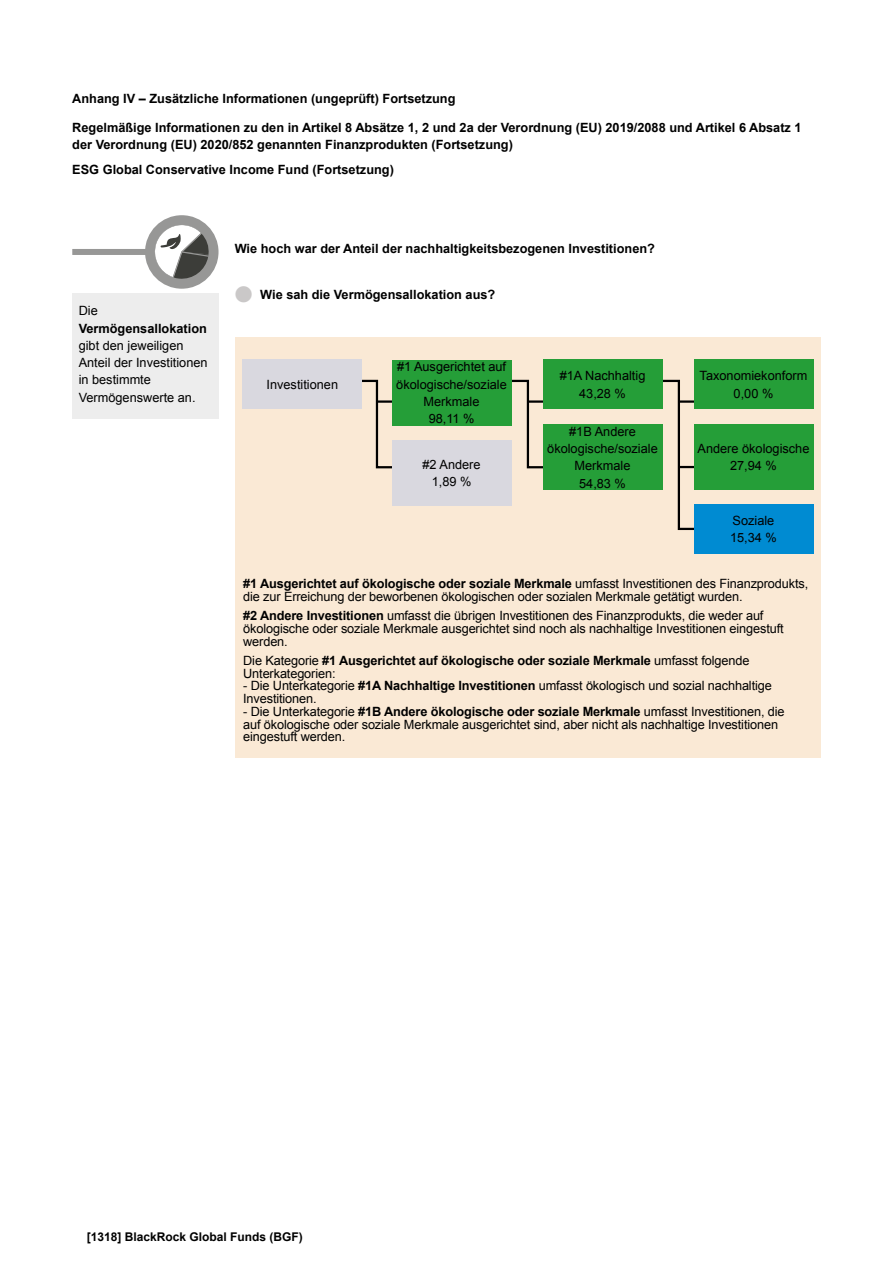
<style>
.page{position:relative;width:893px;height:1263px;background:#fff}
.page>*{position:absolute;margin:0;border:0;box-sizing:border-box;transform-origin:0 0}
.t1{font:12.75px/17.2px "Arial";letter-spacing:-.01em;color:#000}
.t2{font:700 12.75px/12.8px "Arial";color:#000}
.t3{font:700 12px "Arial";color:#000}
.s1{color:#cac8c8}
.s2{font-weight:700}
.s3{font-weight:400}
</style>
<div class="page">
<div style="left:235px;top:337px;width:586px;height:421px;background:#fae9d5"></div>
<svg style="left:362px;top:379px;width:33px;height:90px"></svg>
<svg style="left:509px;top:379px;width:34px;height:90px"></svg>
<hr style="left:377px;top:400px;width:16px;height:3px;background:#000">
<hr style="left:528px;top:400px;width:16px;height:3px;background:#000">
<svg style="left:662px;top:379px;width:32px;height:151px"></svg>
<div style="left:243px;top:360px;width:119px;height:49px;background:#d9d8df"></div>
<div style="left:392px;top:440px;width:119px;height:65px;background:#d9d8df"></div>
<div style="left:543px;top:424px;width:119px;height:66px;background:#259e38"></div>
<div style="left:694px;top:424px;width:119px;height:66px;background:#259e38"></div>
<div style="left:392px;top:360px;width:119px;height:65px;background:#259e38"></div>
<div style="left:543px;top:360px;width:119px;height:49px;background:#259e38"></div>
<div style="left:694px;top:360px;width:119px;height:49px;background:#259e38"></div>
<div style="left:694px;top:504px;width:119px;height:49px;background:#008bd2"></div>
<div style="left:72px;top:249px;width:76px;height:6px;background:#979796"></div>
<div style="left:145px;top:215px;width:74px;height:74px;background:#979796;border-radius:50%"></div>
<svg style="left:152px;top:221px;width:58px;height:59px"></svg>
<div style="left:72px;top:293px;width:147px;height:126px;background:#ededed"></div>
<p class="t2" style="left:72px;top:92px;width:385px">Anhang IV – Zusätzliche Informationen (ungeprüft) Fortsetzung</p>
<p class="t2" style="left:72px;top:120px;width:731px;line-height:16.5px">Regelmäßige Informationen zu den in Artikel 8 Absätze 1, 2 und 2a der Verordnung (EU) 2019/2088 und Artikel 6 Absatz 1 der Verordnung (EU) 2020/852 genannten Finanzprodukten (Fortsetzung)</p>
<p class="t2" style="left:72px;top:163px;width:323px">ESG Global Conservative Income Fund (Fortsetzung)</p>
<p class="t1" style="left:79px;top:302px;width:21px">Die</p>
<p class="t2" style="left:79px;top:322px;width:130px">Vermögensallokation</p>
<p class="t1" style="left:79px;top:337px;width:130px">gibt den jeweiligen<br>Anteil der Investitionen in bestimmte<br>Vermögenswerte an.</p>
<p class="t2" style="left:235px;top:242px;width:422px">Wie hoch war der Anteil der nachhaltigkeitsbezogenen Investitionen?</p>
<p class="t2" style="left:235px;top:289px;width:262px"><span class="s1">●</span> Wie sah die Vermögensallokation aus?</p>
<p class="t1" style="left:267px;top:376px;width:73px">Investitionen</p>
<p class="t1" style="left:396px;top:358px;width:112px;text-align:center">#1 Ausgerichtet auf ökologische/soziale<br>Merkmale<br>98,11 %</p>
<p class="t1" style="left:560px;top:367px;width:87px;text-align:center">#1A Nachhaltig<br>43,28 %</p>
<p class="t1" style="left:700px;top:367px;width:109px;text-align:center">Taxonomiekonform<br>0,00 %</p>
<p class="t1" style="left:547px;top:423px;width:112px;text-align:center">#1B Andere ökologische/soziale<br>Merkmale<br>54,83 %</p>
<p class="t1" style="left:697px;top:440px;width:113px;text-align:center">Andere ökologische<br>27,94 %</p>
<p class="t1" style="left:422px;top:455px;width:60px;text-align:center">#2 Andere<br>1,89 %</p>
<p class="t1" style="left:730px;top:512px;width:48px">Soziale<br>15,34 %</p>
<p class="t1" style="left:243px;top:577px;width:567px;line-height:12.8px"><span class="s2">#1 Ausgerichtet auf ökologische oder soziale Merkmale</span> umfasst Investitionen des Finanzprodukts, die zur Erreichung der beworbenen ökologischen oder sozialen Merkmale getätigt wurden.</p>
<p class="t1" style="left:243px;top:609px;width:542px;line-height:12.8px"><span class="s2">#2 Andere Investitionen</span> umfasst die übrigen Investitionen des Finanzprodukts, die weder auf ökologische oder soziale Merkmale ausgerichtet sind noch als nachhaltige Investitionen eingestuft werden.</p>
<p class="t2" style="left:243px;top:654px;width:508px"><span class="s3">Die Kategorie</span> #1 Ausgerichtet auf ökologische oder soziale Merkmale <span class="s3">umfasst folgende<br>Unterkategorien:</span></p>
<p class="t1" style="left:243px;top:679px;width:530px;line-height:12.8px">- Die Unterkategorie <span class="s2">#1A Nachhaltige Investitionen</span> umfasst ökologisch und sozial nachhaltige<br>Investitionen.</p>
<p class="t1" style="left:243px;top:705px;width:543px;line-height:12.8px">- Die Unterkategorie <span class="s2">#1B Andere ökologische oder soziale Merkmale</span> umfasst Investitionen, die auf ökologische oder soziale Merkmale ausgerichtet sind, aber nicht als nachhaltige Investitionen eingestuft werden.</p>
<p class="t3" style="left:87px;top:1229px;width:218px">[1318] BlackRock Global Funds (BGF)</p>
</div>
